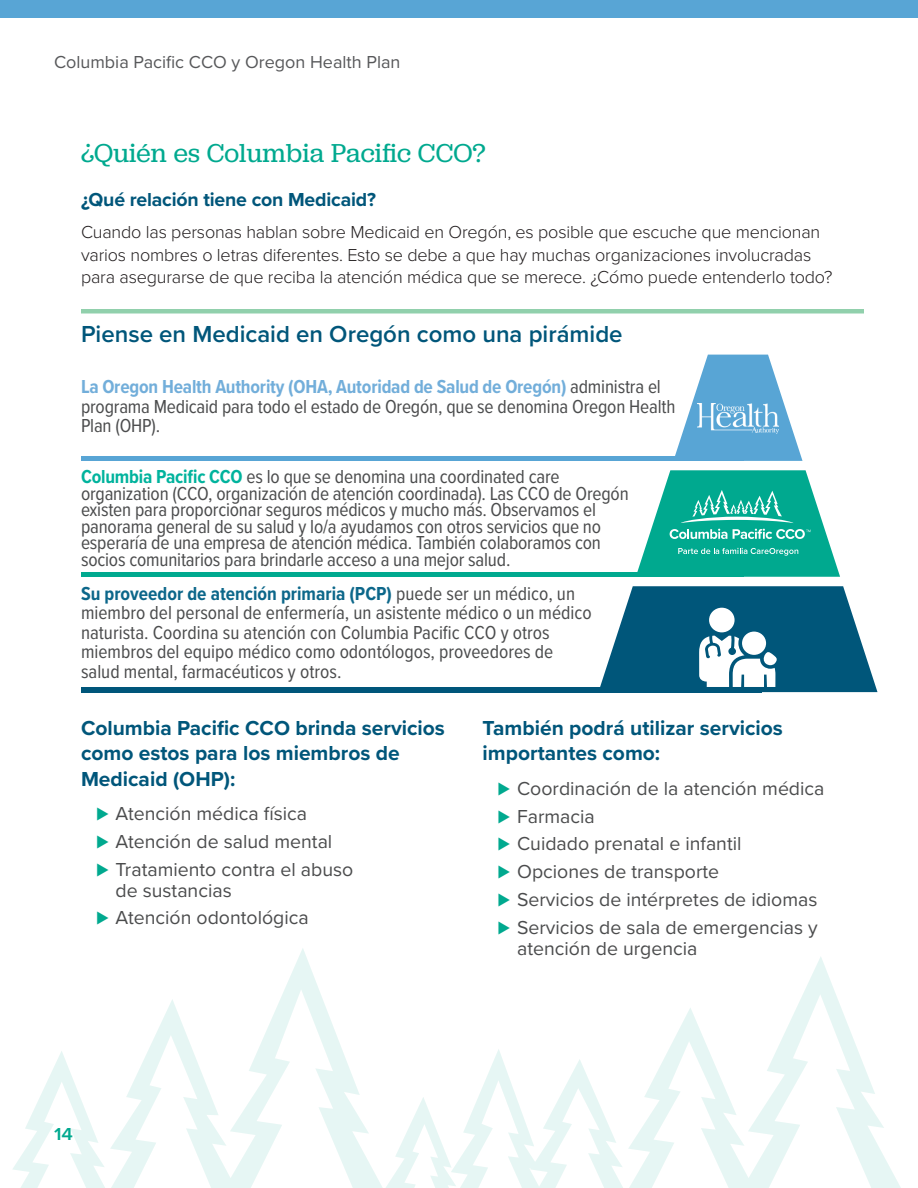
<style>
.page{position:relative;width:918px;height:1188px;background:#fff}
.page>*{position:absolute;margin:0;border:0;box-sizing:border-box;transform-origin:0 0}
.page_head{font:27px "Jubilat";letter-spacing:.005em;color:#00a98f}
.t1{font:600 24px "Proxima Nova";color:#00567a}
.t2{font:700 21px/25.2px "Proxima Nova";color:#00567a}
.text_under_icons-_left{font:19.5px/19.5px "Proxima Nova Cond";letter-spacing:-.01em;color:#4b4c4d}
.t3{font:19.5px/21px "Proxima Nova";color:#4b4c4d}
.subhead{font:700 19.5px "Proxima Nova";letter-spacing:-.01em;color:#00567a}
.text{font:300 18px/22.5px "Proxima Nova";letter-spacing:-.01em;color:#231f20}
.t4{font:18px "Proxima Nova";color:#57585a}
.t5{font:600 18px "Proxima Nova";color:#00a98f;scale:1.1 1}
.s1{font-weight:700;color:#72aeda}
.s2{font-weight:700;color:#00b39d}
.s3{font-weight:700;color:#0c678a}
.s4{font-family:"Proxima Nova Cond";font-size:21px;color:#00a98f}
</style>
<div class="page">
<svg style="left:13px;top:948px;width:370px;height:240px"></svg>
<svg style="left:386px;top:1097px;width:65px;height:91px"></svg>
<svg style="left:451px;top:957px;width:450px;height:231px"></svg>
<div style="left:0;top:0;width:918px;height:18px;background:#58a5d5"></div>
<svg style="left:675px;top:355px;width:128px;height:106px"></svg>
<div style="left:81px;top:456px;width:662px;height:5px;background:#58a5d5"></div>
<div style="left:81px;top:572px;width:662px;height:5px;background:#00a98f"></div>
<div style="left:81px;top:687px;width:680px;height:5px;background:#00567a"></div>
<img style="left:697px;top:403px;width:82px;height:31px">
<svg style="left:600px;top:586px;width:278px;height:106px"></svg>
<div style="left:742px;top:632px;width:24px;height:23px;background:#fff;border-radius:50%"></div>
<svg style="left:637px;top:470px;width:203px;height:107px"></svg>
<div style="left:81px;top:309px;width:783px;height:5px;background:#91d0ac"></div>
<p class="t4" style="left:54px;top:49px;width:348px">Columbia Pacific CCO y Oregon Health Plan</p>
<p class="page_head" style="left:81px;top:136px;width:406px">¿Quién es Columbia Pacific CCO?</p>
<p class="subhead" style="left:81px;top:185px;width:296px">¿Qué relación tiene con Medicaid?</p>
<p class="text" style="left:81px;top:220px;width:753px">Cuando las personas hablan sobre Medicaid en Oregón, es posible que escuche que mencionan varios nombres o letras diferentes. Esto se debe a que hay muchas organizaciones involucradas para asegurarse de que reciba la atención médica que se merece. ¿Cómo puede entenderlo todo?</p>
<p class="t1" style="left:81px;top:316px;width:543px">Piense en Medicaid en Oregón como una pirámide</p>
<p class="text_under_icons-_left" style="left:81px;top:376px;width:596px"><span class="s1">La Oregon Health Authority (OHA, Autoridad de Salud de Oregón)</span> administra el programa Medicaid para todo el estado de Oregón, que se denomina Oregon Health<br>Plan (OHP).</p>
<p class="text_under_icons-_left" style="left:81px;top:468px;width:549px;line-height:16.5px"><span class="s2">Columbia Pacific CCO</span> es lo que se denomina una coordinated care organization (CCO, organización de atención coordinada). Las CCO de Oregón existen para proporcionar seguros médicos y mucho más. Observamos el panorama general de su salud y lo/a ayudamos con otros servicios que no esperaría de una empresa de atención médica. También colaboramos con socios comunitarios para brindarle acceso a una mejor salud.</p>
<p class="text_under_icons-_left" style="left:81px;top:583px;width:512px"><span class="s3">Su proveedor de atención primaria (PCP)</span> puede ser un médico, un miembro del personal de enfermería, un asistente médico o un médico naturista. Coordina su atención con Columbia Pacific CCO y otros miembros del equipo médico como odontólogos, proveedores de salud mental, farmacéuticos y otros.</p>
<p class="t2" style="left:81px;top:715px;width:366px">Columbia Pacific CCO brinda servicios como estos para los miembros de<br>Medicaid (OHP):</p>
<p class="t3" style="left:96px;top:802px;width:213px"><span class="s4">⊲</span> Atención médica física</p>
<p class="t3" style="left:96px;top:830px;width:238px"><span class="s4">⊲</span> Atención de salud mental</p>
<p class="t3" style="left:116px;top:858px;width:239px;text-indent:-20px"><span class="s4">⊲</span> Tratamiento contra el abuso de sustancias</p>
<p class="t3" style="left:96px;top:907px;width:214px"><span class="s4">⊲</span> Atención odontológica</p>
<p class="t2" style="left:483px;top:715px;width:302px">También podrá utilizar servicios importantes como:</p>
<p class="t3" style="left:498px;top:777px;width:328px"><span class="s4">⊲</span> Coordinación de la atención médica</p>
<p class="t3" style="left:498px;top:805px;width:99px"><span class="s4">⊲</span> Farmacia</p>
<p class="t3" style="left:498px;top:833px;width:245px"><span class="s4">⊲</span> Cuidado prenatal e infantil</p>
<p class="t3" style="left:498px;top:860px;width:223px"><span class="s4">⊲</span> Opciones de transporte</p>
<p class="t3" style="left:498px;top:888px;width:321px"><span class="s4">⊲</span> Servicios de intérpretes de idiomas</p>
<p class="t3" style="left:517px;top:916px;width:302px;text-indent:-20px"><span class="s4">⊲</span> Servicios de sala de emergencias y atención de urgencia</p>
<p class="t5" style="left:54px;top:1120px;width:19px">14</p>
</div>
